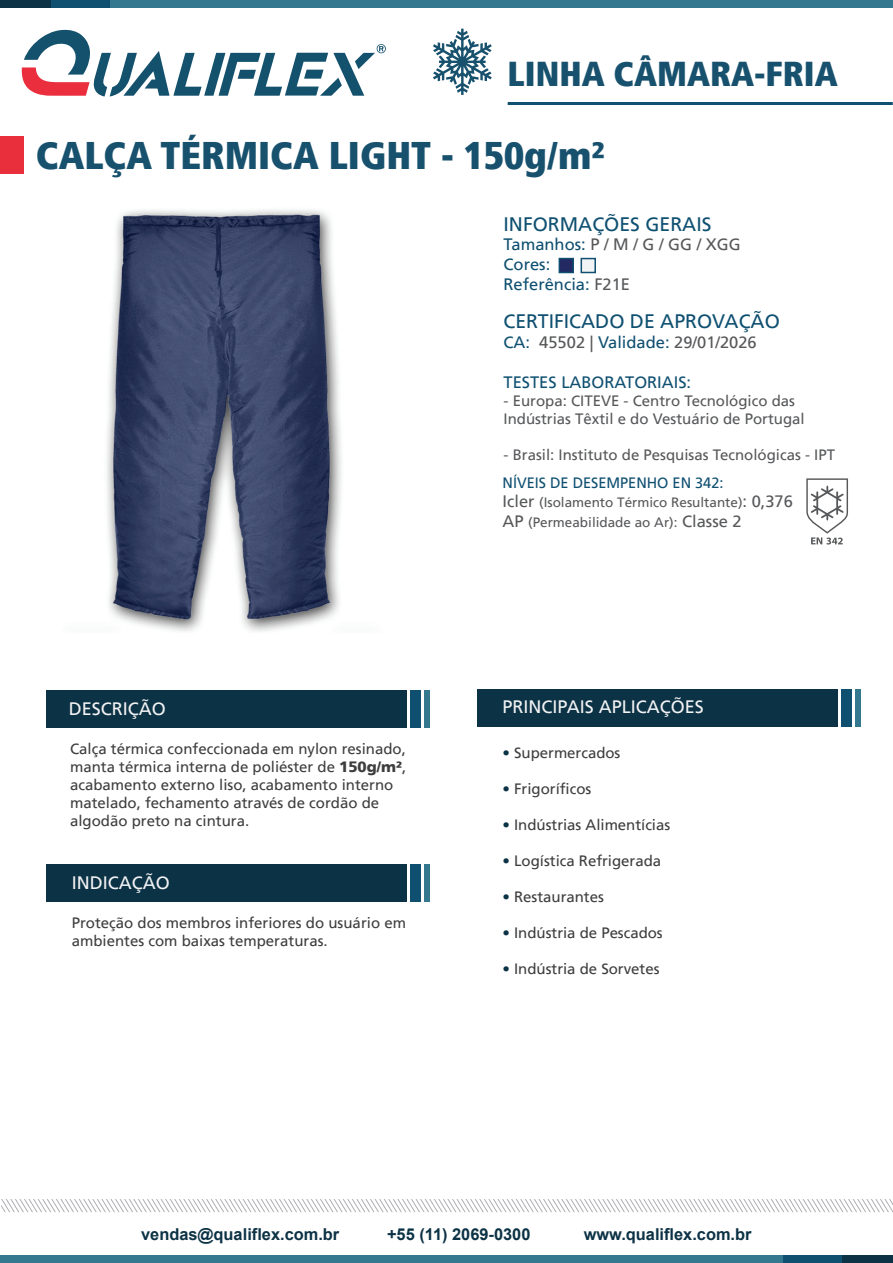
<style>
.page{position:relative;width:893px;height:1263px;background:#fff}
.page>*{position:absolute;margin:0;border:0;box-sizing:border-box;transform-origin:0 0}
.t1{font:900 condensed 38.4px "Frutiger LT";color:#18516d}
.t2{font:900 condensed 34.5px "Frutiger LT";color:#18516d}
.t3{font:19.5px "Frutiger LT";color:#0f5071}
.t4{font:18px "Frutiger LT";color:#f2f3f4}
.t5{font:16.5px/19.8px "Frutiger LT";color:#0f5071}
.t6{font:16.5px "Frutiger LT";color:#57585a}
.t7{font:700 16.35px "Arial";color:#0c3245}
.t8{font:15px/18px "Frutiger LT";color:#3e3e3f}
.t9{font:15px/18px "Frutiger LT";color:#57585a}
.t10{font:15px "Frutiger LT";color:#0f5071}
.t11{font:13.5px/19.8px "Frutiger LT";color:#57585a}
.s1{color:#57585a}
.s2{color:#0f5071}
.s3{font-weight:900}
.s4{font-size:16.5px}
.s5{color:#0c3245}
</style>
<div class="page">
<div style="left:0;top:1255px;width:783px;height:8px;background:#33788f"></div>
<div style="left:783px;top:1255px;width:59px;height:8px;background:#0f5071"></div>
<div style="left:842px;top:1255px;width:51px;height:8px;background:#0c3245"></div>
<svg style="left:1px;top:1199px;width:892px;height:13px"></svg>
<div style="left:0;top:137px;width:24px;height:37px;background:#e92f3c"></div>
<div style="left:110px;top:0;width:783px;height:8px;background:#33788f"></div>
<div style="left:50px;top:0;width:60px;height:8px;background:#0f5071"></div>
<div style="left:0;top:0;width:50px;height:8px;background:#0c3245"></div>
<hr style="left:508px;top:102px;width:385px;height:3px;background:#0f5071">
<svg style="left:433px;top:29px;width:59px;height:66px"></svg>
<svg style="left:22px;top:30px;width:364px;height:67px"></svg>
<div style="left:46px;top:691px;width:361px;height:37px;background:#0c3245"></div>
<div style="left:410px;top:691px;width:11px;height:37px;background:#0f5071"></div>
<div style="left:424px;top:691px;width:6px;height:37px;background:#33788f"></div>
<div style="left:46px;top:864px;width:361px;height:37px;background:#0c3245"></div>
<div style="left:410px;top:864px;width:11px;height:37px;background:#0f5071"></div>
<div style="left:424px;top:864px;width:6px;height:37px;background:#33788f"></div>
<svg style="left:806px;top:478px;width:42px;height:66px"></svg>
<img style="left:106px;top:209px;width:236px;height:423px">
<div style="left:559px;top:258px;width:15px;height:15px;background:#232962;border:2px solid #0f5071"></div>
<div style="left:581px;top:258px;width:15px;height:15px;background:#f2f3f4;border:2px solid #0f5071"></div>
<div style="left:477px;top:689px;width:361px;height:37px;background:#0c3245"></div>
<div style="left:841px;top:689px;width:11px;height:37px;background:#0f5071"></div>
<div style="left:855px;top:689px;width:5px;height:37px;background:#33788f"></div>
<h2 class="t2" style="left:508px;top:53px;width:332px">LINHA CÂMARA-FRIA</h2>
<h1 class="t1" style="left:36px;top:132px;width:571px">CALÇA TÉRMICA LIGHT - 150g/m²</h1>
<h3 class="t3" style="left:504px;top:212px;width:210px">INFORMAÇÕES GERAIS</h3>
<p class="t5" style="left:504px;top:235px;width:239px">Tamanhos: <span class="s1">P / M / G / GG / XGG<br></span>Cores:<br>Referência: <span class="s1">F21E</span></p>
<h3 class="t3" style="left:504px;top:310px;width:278px">CERTIFICADO DE APROVAÇÃO</h3>
<p class="t6" style="left:504px;top:333px;width:255px"><span class="s2">CA:</span> 45502 | <span class="s2">Validade:</span> 29/01/2026</p>
<p class="t5" style="left:504px;top:372px;width:189px">TESTES LABORATORIAIS:</p>
<p class="t9" style="left:504px;top:392px;width:303px">- Europa: CITEVE - Centro Tecnológico das<br>Indústrias Têxtil e do Vestuário de Portugal</p>
<p class="t9" style="left:504px;top:446px;width:333px">- Brasil: Instituto de Pesquisas Tecnológicas - IPT</p>
<p class="t4" style="left:69px;top:699px;width:99px">DESCRIÇÃO</p>
<p class="t8" style="left:70px;top:740px;width:338px">Calça térmica confeccionada em nylon resinado, manta térmica interna de poliéster de <span class="s3">150g/m²</span>, acabamento externo liso, acabamento interno matelado, fechamento através de cordão de algodão preto na cintura.</p>
<p class="t4" style="left:72px;top:872px;width:99px">INDICAÇÃO</p>
<p class="t8" style="left:72px;top:914px;width:336px">Proteção dos membros inferiores do usuário em ambientes com baixas temperaturas.</p>
<p class="t10" style="left:502px;top:473px;width:222px">NÍVEIS DE DESEMPENHO EN 342:</p>
<p class="t11" style="left:502px;top:493px;width:292px"><span class="s4">Icler</span> (Isolamento Térmico Resultante)<span class="s4">: 0,376<br>AP</span> (Permeabilidade ao Ar): <span class="s4">Classe 2</span></p>
<p class="t4" style="left:502px;top:697px;width:203px">PRINCIPAIS APLICAÇÕES</p>
<p class="t8" style="left:502px;top:744px;width:119px"><span class="s5">•</span> Supermercados</p>
<p class="t8" style="left:502px;top:780px;width:90px"><span class="s5">•</span> Frigoríficos</p>
<p class="t8" style="left:502px;top:816px;width:169px"><span class="s5">•</span> Indústrias Alimentícias</p>
<p class="t8" style="left:502px;top:852px;width:160px"><span class="s5">•</span> Logística Refrigerada</p>
<p class="t8" style="left:502px;top:888px;width:103px"><span class="s5">•</span> Restaurantes</p>
<p class="t8" style="left:502px;top:924px;width:162px"><span class="s5">•</span> Indústria de Pescados</p>
<p class="t8" style="left:502px;top:960px;width:158px"><span class="s5">•</span> Indústria de Sorvetes</p>
<p class="t7" style="left:141px;top:1223px;width:200px">vendas@qualiflex.com.br</p>
<p class="t7" style="left:387px;top:1223px;width:145px">+55 (11) 2069-0300</p>
<p class="t7" style="left:584px;top:1223px;width:169px">www.qualiflex.com.br</p>
</div>
